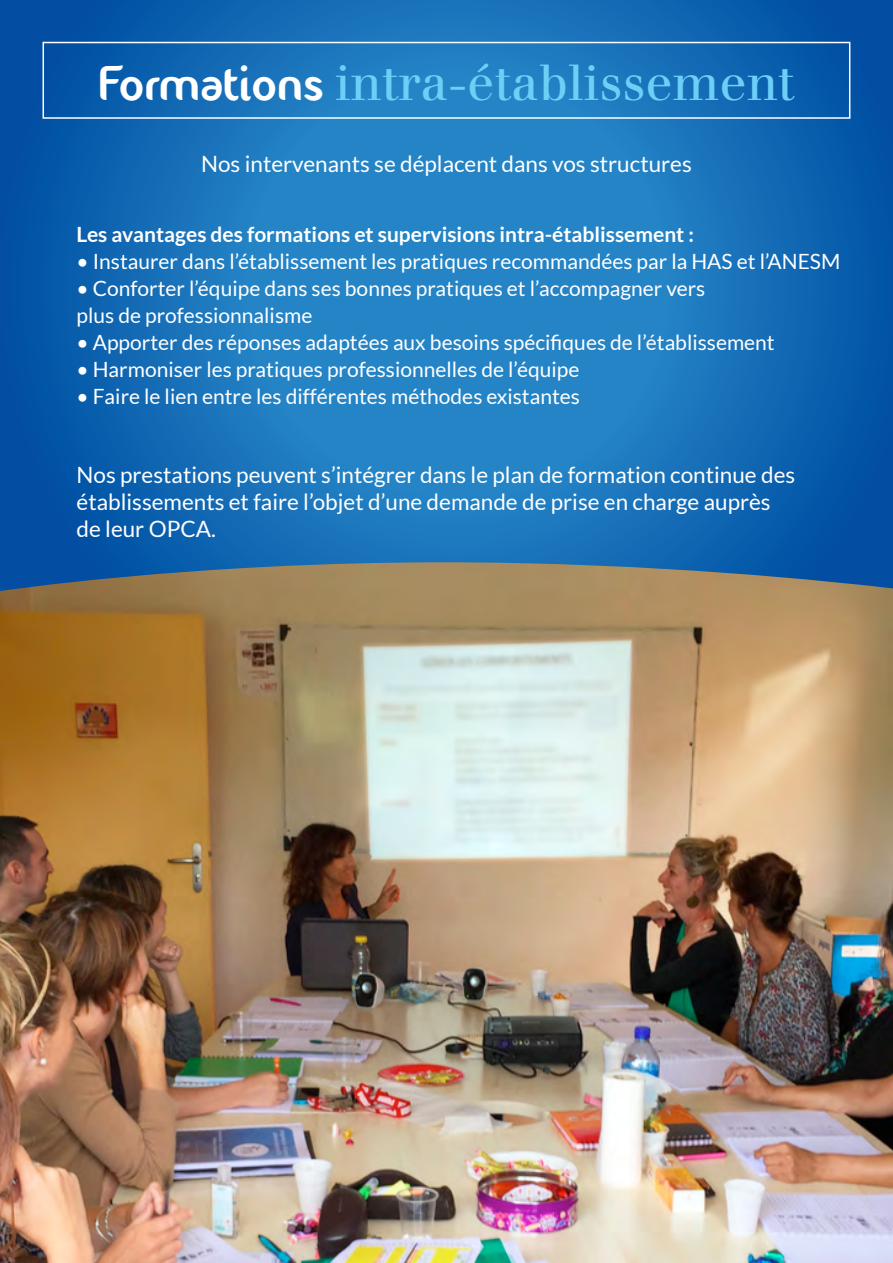
<style>
.page{position:relative;width:893px;height:1263px;background:#fff}
.page>*{position:absolute;margin:0;border:0;box-sizing:border-box;transform-origin:0 0}
.t1{font:49.5px "Justus";color:#6dcff6}
.t2{font:22.5px/27px "Lato";color:#fff}
.t3{font:21px/27px "Lato";color:#fff}
.t4{font:700 21px "Lato";color:#fff}
.s1{font-family:"Fontastique Fontastique";color:#fff}
</style>
<div class="page">
<img style="left:0;top:591px;width:893px;height:672px">
<svg style="left:0;top:0;width:893px;height:591px;background:#1b70b4"></svg>
<div style="left:43px;top:42px;width:807px;height:77px;border:2px solid #fff"></div>
<svg style="left:0;top:817px;width:1px;height:446px"></svg>
<h1 class="t1" style="left:98px;top:53px;width:698px"><span class="s1">Formations</span> intra-établissement</h1>
<p class="t2" style="left:201px;top:150px;width:492px">Nos intervenants se déplacent dans vos structures</p>
<p class="t4" style="left:77px;top:222px;width:619px">Les avantages des formations et supervisions intra-établissement :</p>
<p class="t3" style="left:77px;top:248px;width:765px">• Instaurer dans l’établissement les pratiques recommandées par la HAS et l’ANESM</p>
<p class="t3" style="left:77px;top:275px;width:630px">• Conforter l’équipe dans ses bonnes pratiques et l’accompagner vers plus de professionnalisme</p>
<p class="t3" style="left:77px;top:329px;width:700px">• Apporter des réponses adaptées aux besoins spécifiques de l’établissement</p>
<p class="t3" style="left:77px;top:356px;width:504px">• H armoniser les pratiques professionnelles de l’équipe</p>
<p class="t3" style="left:77px;top:383px;width:505px">• Faire le lien entre les différentes méthodes existantes</p>
<p class="t2" style="left:77px;top:461px;width:720px">Nos prestations peuvent s’intégrer dans le plan de formation continue des établissements et faire l’objet d’une demande de prise en charge auprès de leur OPCA.</p>
</div>
